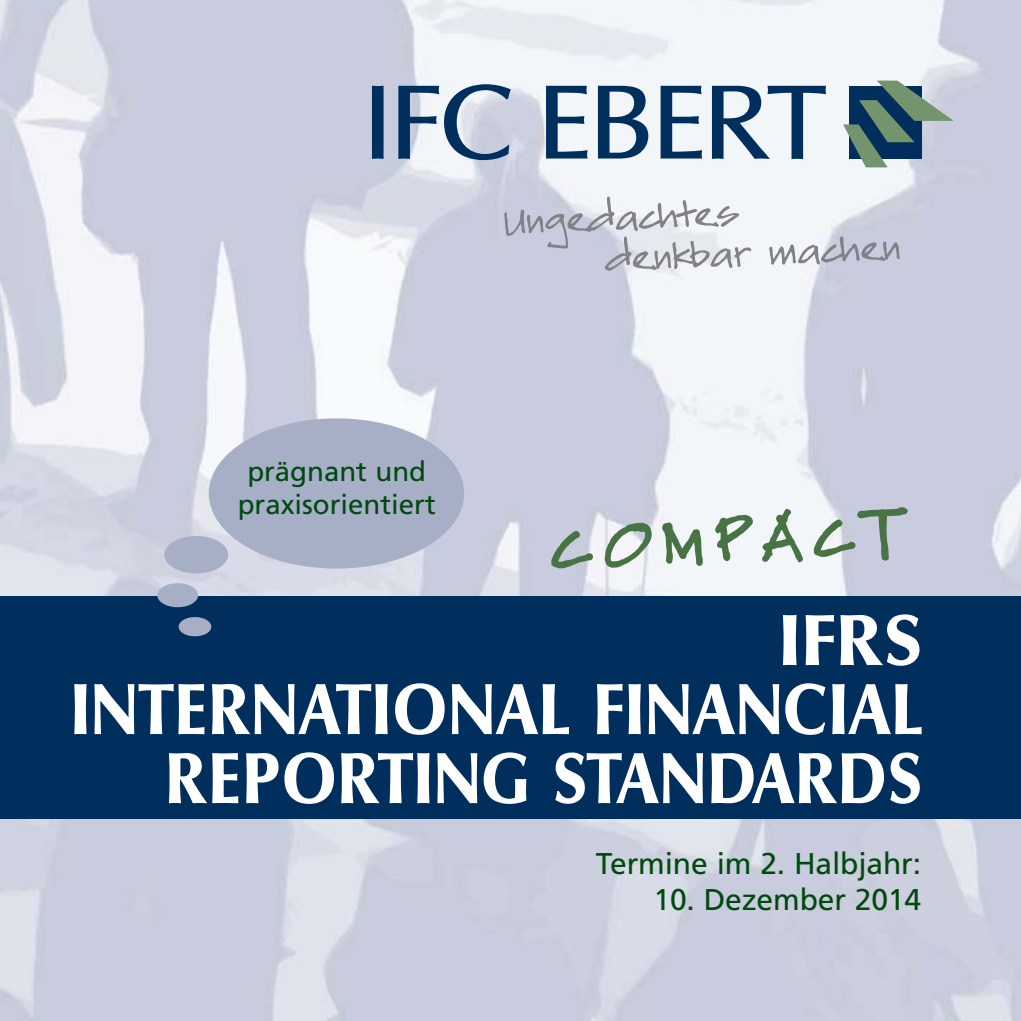
<style>
.page{position:relative;width:1021px;height:1021px;background:#fff}
.page>*{position:absolute;margin:0;border:0;box-sizing:border-box;transform-origin:0 0}
.t1{font:700 75px/69px "October SB";color:#fff;text-align:right}
.t2{font:60px "Sydfonts";color:#487344}
.t3{font:30px "Frutiger";letter-spacing:-.005em;color:#00490f}
.t4{font:27.6px/33px "Frutiger";color:#00490f;text-align:center}
</style>
<div class="page">
<img style="left:0;top:0;width:1020px;height:1020px">
<div style="left:0;top:596px;width:1020px;height:222px;background:#002f5e"></div>
<svg style="left:372px;top:86px;width:11px;height:73px"></svg>
<svg style="left:398px;top:84px;width:113px;height:76px"></svg>
<svg style="left:546px;top:86px;width:41px;height:72px"></svg>
<svg style="left:598px;top:86px;width:50px;height:72px"></svg>
<svg style="left:660px;top:86px;width:42px;height:72px"></svg>
<svg style="left:712px;top:86px;width:114px;height:73px"></svg>
<svg style="left:843px;top:81px;width:110px;height:86px;background:#718c93"></svg>
<svg style="left:504px;top:196px;width:247px;height:74px"></svg>
<svg style="left:769px;top:236px;width:130px;height:29px"></svg>
<div style="left:209px;top:418px;width:255px;height:150px;background:#a7afc7;border-radius:50%"></div>
<div style="left:164px;top:536px;width:64px;height:37px;background:#a7afc7;border-radius:50%"></div>
<div style="left:157px;top:583px;width:41px;height:24px;background:#a7afc7;border-radius:50%"></div>
<div style="left:179px;top:617px;width:32px;height:19px;background:#a7afc7;border-radius:50%"></div>
<p class="t4" style="left:238px;top:456px;width:199px">prägnant und praxisorientiert</p>
<p class="t2" style="left:550px;top:508px;width:349px;rotate:-2deg">COMPACT</p>
<p class="t1" style="left:70px;top:611px;width:854px">IFRS<br>INTERNATIONAL FINANCIAL<br>REPORTING STANDARDS</p>
<p class="t3" style="left:596px;top:851px;width:326px">Termine im 2. Halbjahr:</p>
<p class="t3" style="left:653px;top:887px;width:269px">10. Dezember 2014</p>
</div>
